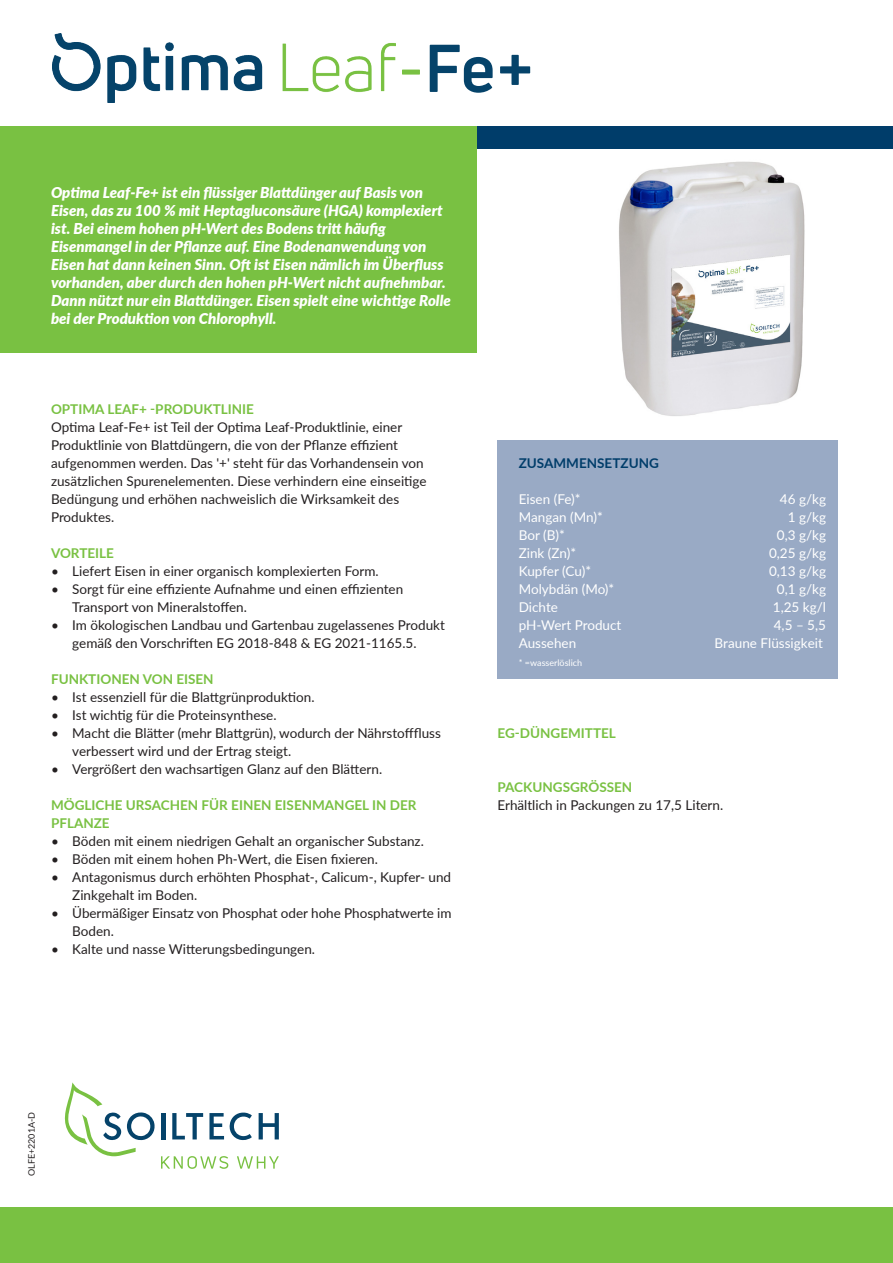
<style>
.page{position:relative;width:893px;height:1263px;background:#fff}
.page>*{position:absolute;margin:0;border:0;box-sizing:border-box;transform-origin:0 0}
.FOP_Product_Title{font:700 66px "Uni Neue";color:#05436a}
.t1{font:italic 900 15px/18px "Lato";color:#fff}
.t2{font:13.5px/18px "Lato";color:#231f20}
.t3{font:13.5px "Lato";color:#fff}
.t4{font:700 13.5px/18px "Lato";color:#79c142}
.t5{font:700 13.5px "Lato";color:#003d6a}
.t6{font:9px "Lato";color:#fff}
.t7{font:9px "Lato";color:#231f20}
.s1{font-weight:400;color:#79c142}
</style>
<div class="page">
<div style="left:497px;top:440px;width:341px;height:238px;background:#99aac5"></div>
<div style="left:0;top:1208px;width:893px;height:55px;background:#79c142"></div>
<div style="left:0;top:126px;width:893px;height:23px;background:#003d6a"></div>
<div style="left:0;top:149px;width:476px;height:204px;background:#79c142"></div>
<div style="left:0;top:126px;width:476px;height:23px;background:#79c142"></div>
<svg style="left:64px;top:1082px;width:215px;height:87px"></svg>
<img style="left:52px;top:33px;width:343px;height:69px">
<img style="left:619px;top:161px;width:186px;height:255px">
<p class="FOP_Product_Title" style="left:398px;top:27px;width:139px"><span class="s1">-</span>Fe+</p>
<p class="t1" style="left:51px;top:183px;width:401px">Optima Leaf-Fe+ ist ein flüssiger Blattdünger auf Basis von Eisen, das zu 100 % mit Heptagluconsäure (HGA) komplexiert ist. Bei einem hohen pH-Wert des Bodens tritt häufig Eisenmangel in der Pflanze auf. Eine Bodenanwendung von Eisen hat dann keinen Sinn. Oft ist Eisen nämlich im Überfluss vorhanden, aber durch den hohen pH-Wert nicht aufnehmbar.<br>Dann nützt nur ein Blattdünger. Eisen spielt eine wichtige Rolle bei der Produktion von Chlorophyll.</p>
<p class="t4" style="left:51px;top:399px;width:204px">OPTIMA LEAF+ -PRODUKTLINIE</p>
<p class="t2" style="left:51px;top:418px;width:377px">Optima Leaf-Fe+ ist Teil der Optima Leaf-Produktlinie, einer Produktlinie von Blattdüngern, die von der Pflanze effizient aufgenommen werden. Das '+' steht für das Vorhandensein von zusätzlichen Spurenelementen. Diese verhindern eine einseitige Bedüngung und erhöhen nachweislich die Wirksamkeit des Produktes.</p>
<p class="t4" style="left:51px;top:543px;width:65px">VORTEILE</p>
<p class="t2" style="left:51px;top:562px;width:329px">• Liefert Eisen in einer organisch komplexierten Form.</p>
<p class="t2" style="left:72px;top:580px;width:332px;text-indent:-21px">• Sorgt für eine effiziente Aufnahme und einen effizienten<br>Transport von Mineralstoffen.</p>
<p class="t2" style="left:51px;top:616px;width:395px;text-align:center">• Im ökologischen Landbau und Gartenbau zugelassenes Produkt gemäß den Vorschriften EG 2018-848 &amp; EG 2021-1165.5.</p>
<p class="t4" style="left:51px;top:669px;width:164px">FUNKTIONEN VON EISEN</p>
<p class="t2" style="left:51px;top:688px;width:265px">• Ist essenziell für die Blattgrünproduktion.</p>
<p class="t2" style="left:51px;top:706px;width:227px">• Ist wichtig für die Proteinsynthese.</p>
<p class="t2" style="left:72px;top:724px;width:370px;text-indent:-21px">• Macht die Blätter (mehr Blattgrün), wodurch der Nährstofffluss verbessert wird und der Ertrag steigt.</p>
<p class="t2" style="left:51px;top:760px;width:333px">• Vergrößert den wachsartigen Glanz auf den Blättern.</p>
<p class="t4" style="left:51px;top:795px;width:367px">MÖGLICHE URSACHEN FÜR EINEN EISENMANGEL IN DER<br>PFLANZE</p>
<p class="t2" style="left:51px;top:832px;width:374px">• Böden mit einem niedrigen Gehalt an organischer Substanz.</p>
<p class="t2" style="left:51px;top:850px;width:328px">• Böden mit einem hohen Ph-Wert, die Eisen fixieren.</p>
<p class="t2" style="left:72px;top:868px;width:380px;text-indent:-21px">• Antagonismus durch erhöhten Phosphat-, Calicum-, Kupfer- und<br>Zinkgehalt im Boden.</p>
<p class="t2" style="left:72px;top:904px;width:381px;text-indent:-21px">• Übermäßiger Einsatz von Phosphat oder hohe Phosphatwerte im<br>Boden.</p>
<p class="t2" style="left:51px;top:940px;width:266px">• Kalte und nasse Witterungsbedingungen.</p>
<p class="t5" style="left:519px;top:453px;width:142px">ZUSAMMENSETZUNG</p>
<p class="t3" style="left:519px;top:489px;width:63px">Eisen (Fe)*</p>
<p class="t3" style="left:780px;top:489px;width:48px">46 g/kg</p>
<p class="t3" style="left:519px;top:507px;width:85px">Mangan (Mn)*</p>
<p class="t3" style="left:788px;top:507px;width:40px">1 g/kg</p>
<p class="t3" style="left:519px;top:525px;width:48px">Bor (B)*</p>
<p class="t3" style="left:777px;top:525px;width:51px">0,3 g/kg</p>
<p class="t3" style="left:519px;top:543px;width:59px">Zink (Zn)*</p>
<p class="t3" style="left:769px;top:543px;width:59px">0,25 g/kg</p>
<p class="t3" style="left:519px;top:561px;width:74px">Kupfer (Cu)*</p>
<p class="t3" style="left:769px;top:561px;width:59px">0,13 g/kg</p>
<p class="t3" style="left:519px;top:579px;width:97px">Molybdän (Mo)*</p>
<p class="t3" style="left:777px;top:579px;width:51px">0,1 g/kg</p>
<p class="t3" style="left:519px;top:597px;width:41px">Dichte</p>
<p class="t3" style="left:773px;top:597px;width:55px">1,25 kg/l</p>
<p class="t3" style="left:519px;top:615px;width:104px">pH-Wert Product</p>
<p class="t3" style="left:774px;top:615px;width:54px">4,5 – 5,5</p>
<p class="t3" style="left:519px;top:633px;width:59px">Aussehen</p>
<p class="t3" style="left:714px;top:633px;width:110px">Braune Flüssigkeit</p>
<p class="t6" style="left:519px;top:656px;width:65px">* =wasserlöslich</p>
<p class="t4" style="left:497px;top:723px;width:120px">EG-DÜNGEMITTEL</p>
<p class="t4" style="left:497px;top:777px;width:136px">PACKUNGSGRÖSSEN</p>
<p class="t2" style="left:497px;top:796px;width:227px">Erhältlich in Packungen zu 17,5 Litern.</p>
<p class="t7" style="left:25px;top:1176px;width:66px;rotate:-90deg">OLFE+2201A-D</p>
</div>
